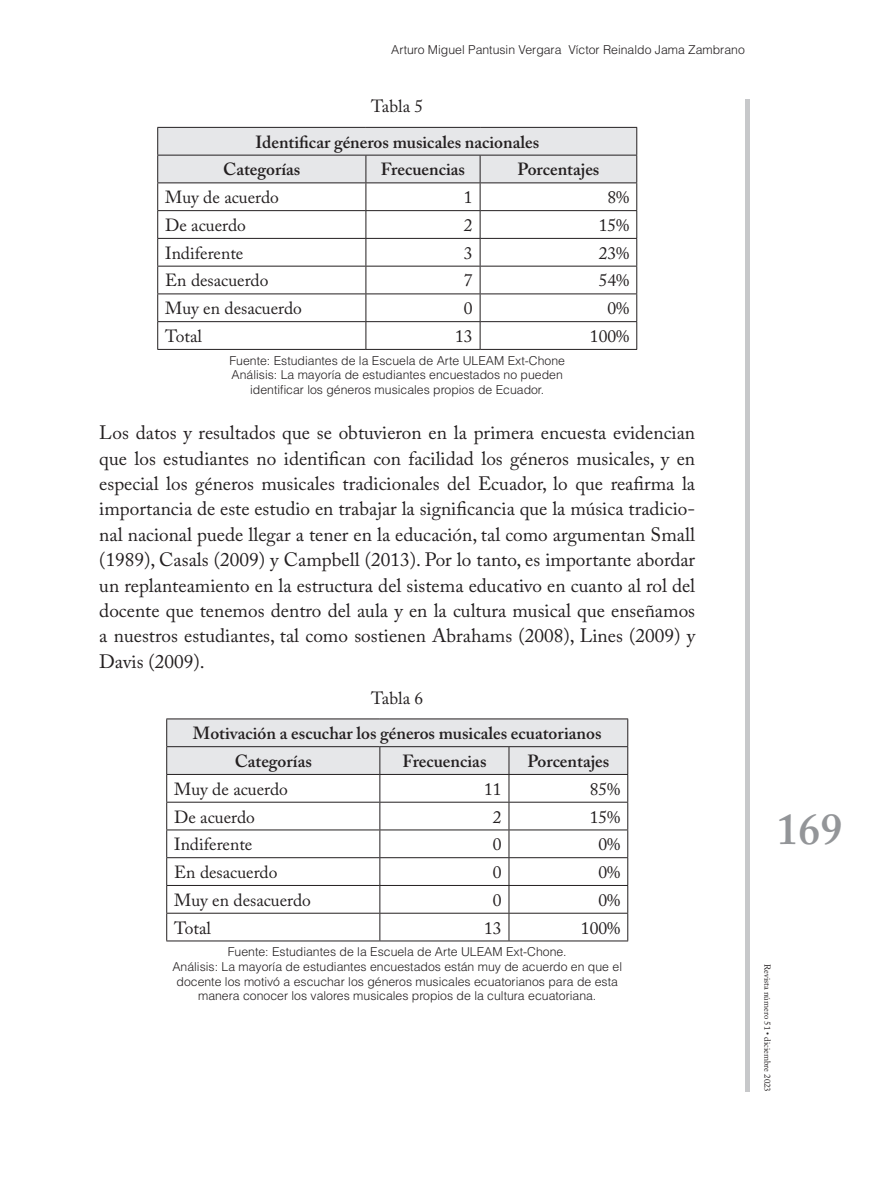
<style>
.page{position:relative;width:869px;height:1191px;background:#fff}
.page>*{position:absolute;margin:0;border:0;box-sizing:border-box;transform-origin:0 0}
.t1{font:600 43.75px "Adobe Caslon Pro";color:#939598}
.cuerpo{font:19.25px/25.4px "Adobe Caslon Pro";color:#231f20;text-align:justify}
.tablaCuerpo{font:17.5px "Adobe Caslon Pro";color:#231f20}
.tablaEncabezado{font:600 17.5px "Adobe Caslon Pro";color:#231f20}
.tituloGrafico{font:17.5px "Adobe Caslon Pro";color:#231f20}
.Pie_de_foto{font:300 12.25px/14.7px "Helvetica LT Std";color:#231f20;text-align:center}
.t2{font:8.75px "Adobe Caslon Pro";color:#231f20}
</style>
<div class="page">
<div style="left:744px;top:99px;width:5px;height:992px;background:#c7c8ca"></div>
<svg style="left:157px;top:127px;width:480px;height:222px"></svg>
<hr style="left:157px;top:349px;width:209px;height:1px;background:#231f20">
<hr style="left:366px;top:349px;width:114px;height:1px;background:#231f20">
<hr style="left:480px;top:349px;width:157px;height:1px;background:#231f20">
<hr style="left:166px;top:718px;width:213px;height:1px;background:#231f20">
<hr style="left:379px;top:718px;width:129px;height:1px;background:#231f20">
<hr style="left:508px;top:718px;width:120px;height:1px;background:#231f20">
<svg style="left:166px;top:719px;width:462px;height:221px"></svg>
<hr style="left:166px;top:940px;width:213px;height:1px;background:#231f20">
<hr style="left:379px;top:940px;width:129px;height:1px;background:#231f20">
<hr style="left:508px;top:940px;width:120px;height:1px;background:#231f20">
<p class="Pie_de_foto" style="left:391px;top:43px;width:355px">Arturo Miguel Pantusin Vergara Víctor Reinaldo Jama Zambrano</p>
<p class="tituloGrafico" style="left:371px;top:96px;width:54px">Tabla 5</p>
<p class="tablaEncabezado" style="left:255px;top:131px;width:285px">Identificar géneros musicales nacionales</p>
<p class="tablaEncabezado" style="left:223px;top:159px;width:79px">Categorías</p>
<p class="tablaEncabezado" style="left:381px;top:159px;width:86px">Frecuencias</p>
<p class="tablaEncabezado" style="left:517px;top:159px;width:83px">Porcentajes</p>
<p class="tablaCuerpo" style="left:165px;top:187px;width:115px">Muy de acuerdo</p>
<p class="tablaCuerpo" style="left:463px;top:187px;width:10px">1</p>
<p class="tablaCuerpo" style="left:607px;top:187px;width:23px">8%</p>
<p class="tablaCuerpo" style="left:165px;top:215px;width:82px">De acuerdo</p>
<p class="tablaCuerpo" style="left:463px;top:215px;width:10px">2</p>
<p class="tablaCuerpo" style="left:598px;top:215px;width:32px">15%</p>
<p class="tablaCuerpo" style="left:165px;top:242px;width:80px">Indiferente</p>
<p class="tablaCuerpo" style="left:463px;top:242px;width:10px">3</p>
<p class="tablaCuerpo" style="left:598px;top:242px;width:32px">23%</p>
<p class="tablaCuerpo" style="left:165px;top:270px;width:105px">En desacuerdo</p>
<p class="tablaCuerpo" style="left:463px;top:270px;width:10px">7</p>
<p class="tablaCuerpo" style="left:598px;top:270px;width:32px">54%</p>
<p class="tablaCuerpo" style="left:165px;top:298px;width:138px">Muy en desacuerdo</p>
<p class="tablaCuerpo" style="left:463px;top:298px;width:10px">0</p>
<p class="tablaCuerpo" style="left:607px;top:298px;width:23px">0%</p>
<p class="tablaCuerpo" style="left:165px;top:326px;width:38px">Total</p>
<p class="tablaCuerpo" style="left:455px;top:326px;width:19px">13</p>
<p class="tablaCuerpo" style="left:589px;top:326px;width:41px">100%</p>
<p class="Pie_de_foto" style="left:229px;top:353px;width:337px">Fuente: Estudiantes de la Escuela de Arte ULEAM Ext-Chone<br>Análisis: La mayoría de estudiantes encuestados no pueden identificar los géneros musicales propios de Ecuador.</p>
<p class="cuerpo" style="left:99px;top:420px;width:597px">Los datos y resultados que se obtuvieron en la primera encuesta evidencian que los estudiantes no identifican con facilidad los géneros musicales, y en especial los géneros musicales tradicionales del Ecuador, lo que reafirma la importancia de este estudio en trabajar la significancia que la música tradicio&shy;nal nacional puede llegar a tener en la educación, tal como argumentan Small (1989), Casals (2009) y Campbell (2013). Por lo tanto, es importante abordar un replanteamiento en la estructura del sistema educativo en cuanto al rol del docente que tenemos dentro del aula y en la cultura musical que enseñamos a nuestros estudiantes, tal como sostienen Abrahams (2008), Lines (2009) y Davis (2009).</p>
<p class="tituloGrafico" style="left:371px;top:687px;width:54px">Tabla 6</p>
<p class="tablaEncabezado" style="left:193px;top:723px;width:410px">Motivación a escuchar los géneros musicales ecuatorianos</p>
<p class="tablaEncabezado" style="left:234px;top:750px;width:79px">Categorías</p>
<p class="tablaEncabezado" style="left:402px;top:750px;width:86px">Frecuencias</p>
<p class="tablaEncabezado" style="left:527px;top:750px;width:83px">Porcentajes</p>
<p class="tablaCuerpo" style="left:174px;top:778px;width:115px">Muy de acuerdo</p>
<p class="tablaCuerpo" style="left:484px;top:778px;width:19px">11</p>
<p class="tablaCuerpo" style="left:589px;top:778px;width:32px">85%</p>
<p class="tablaCuerpo" style="left:174px;top:806px;width:82px">De acuerdo</p>
<p class="tablaCuerpo" style="left:492px;top:806px;width:10px">2</p>
<p class="tablaCuerpo" style="left:589px;top:806px;width:32px">15%</p>
<p class="tablaCuerpo" style="left:174px;top:834px;width:80px">Indiferente</p>
<p class="tablaCuerpo" style="left:492px;top:834px;width:10px">0</p>
<p class="tablaCuerpo" style="left:598px;top:834px;width:23px">0%</p>
<p class="tablaCuerpo" style="left:174px;top:861px;width:105px">En desacuerdo</p>
<p class="tablaCuerpo" style="left:492px;top:861px;width:10px">0</p>
<p class="tablaCuerpo" style="left:598px;top:861px;width:23px">0%</p>
<p class="tablaCuerpo" style="left:174px;top:889px;width:138px">Muy en desacuerdo</p>
<p class="tablaCuerpo" style="left:492px;top:889px;width:10px">0</p>
<p class="tablaCuerpo" style="left:598px;top:889px;width:23px">0%</p>
<p class="tablaCuerpo" style="left:174px;top:917px;width:38px">Total</p>
<p class="tablaCuerpo" style="left:484px;top:917px;width:19px">13</p>
<p class="tablaCuerpo" style="left:580px;top:917px;width:41px">100%</p>
<p class="Pie_de_foto" style="left:172px;top:944px;width:451px">Fuente: Estudiantes de la Escuela de Arte ULEAM Ext-Chone.<br>Análisis: La mayoría de estudiantes encuestados están muy de acuerdo en que el docente los motivó a escuchar los géneros musicales ecuatorianos para de esta manera conocer los valores musicales propios de la cultura ecuatoriana.</p>
<h1 class="t1" style="left:776px;top:803px;width:67px">169</h1>
<p class="t2" style="left:772px;top:964px;width:129px;rotate:90deg">Revista número 51 • diciembre 2023</p>
</div>
